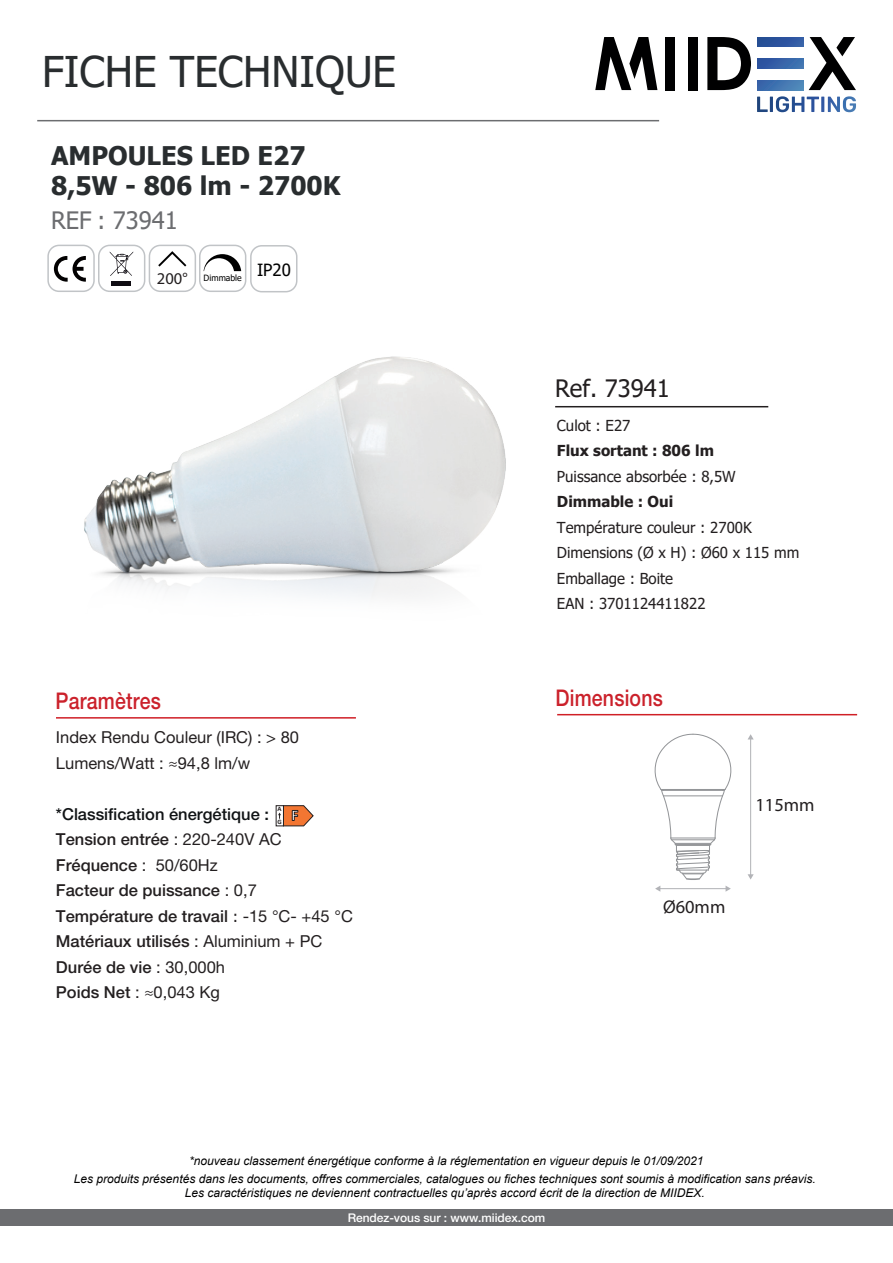
<style>
.page{position:relative;width:893px;height:1263px;background:#fff}
.page>*{position:absolute;margin:0;border:0;box-sizing:border-box;transform-origin:0 0}
.t1{font:42.3px "Tahoma";color:#292d2f}
.t2{font:700 25.65px/30.6px "Tahoma";color:#292d2f}
.t3{font:24px "Tahoma";color:#6c6d70}
.t4{font:24px "Tahoma";color:#231f20}
.t5{font:500 22.95px "Helvetica Neue LT Std";letter-spacing:.01em;color:#cb212b;scale:.85 1}
.t6{font:18.45px "Myriad Pro";color:#231f20}
.t7{font:500 16.5px/25.5px "Helvetica Neue LT Std";color:#231f20}
.t8{font:16.5px/25.5px "Helvetica Neue LT Std";color:#231f20}
.t9{font:16.5px "Myriad Pro";color:#231f20}
.t10{font:15.15px/25.5px "Tahoma";color:#231f20}
.t11{font:700 15.15px "Tahoma";color:#231f20}
.t12{font:italic 12px/14.4px "Arial";color:#000001;text-align:center}
.t13{font:500 12px "Helvetica Neue LT Std";letter-spacing:-.005em;color:#fff}
.t14{font:8.7px "Tahoma";color:#000}
.t15{font:700 6.75px/13.2px "Calibri";color:#231f20}
.s1{font-size:16.65px}
.s2{color:#101315}
.s3{font-weight:400}
.s4{font-family:"Tahoma";font-weight:400;font-size:15.15px}
.s5{font-weight:400;font-size:16.65px}
</style>
<div class="page">
<hr style="left:555px;top:406px;width:213px;height:1px;background:#231f20">
<div style="left:47px;top:245px;width:48px;height:47px;border:1px solid #c1c4c7;border-radius:11px"></div>
<div style="left:98px;top:245px;width:47px;height:47px;border:1px solid #c1c4c7;border-radius:11px"></div>
<svg style="left:54px;top:256px;width:32px;height:26px"></svg>
<svg style="left:110px;top:252px;width:23px;height:24px"></svg>
<div style="left:112px;top:281px;width:19px;height:5px;background:#0f0c12"></div>
<div style="left:149px;top:245px;width:47px;height:47px;border:1px solid #c1c4c7;border-radius:11px"></div>
<svg style="left:158px;top:251px;width:28px;height:16px"></svg>
<div style="left:199px;top:245px;width:47px;height:47px;border:1px solid #c1c4c7;border-radius:11px"></div>
<svg style="left:204px;top:254px;width:37px;height:17px"></svg>
<div style="left:250px;top:245px;width:47px;height:47px;border:1px solid #c1c4c7;border-radius:11px"></div>
<img style="left:84px;top:356px;width:422px;height:241px">
<div style="left:0;top:1210px;width:893px;height:16px;background:#6c6d70"></div>
<hr style="left:37px;top:120px;width:622px;height:1px;background:#6c6d70">
<svg style="left:809px;top:37px;width:47px;height:53px"></svg>
<svg style="left:707px;top:37px;width:44px;height:53px"></svg>
<div style="left:688px;top:37px;width:10px;height:53px;background:#000001"></div>
<div style="left:665px;top:37px;width:10px;height:53px;background:#000001"></div>
<svg style="left:757px;top:96px;width:99px;height:16px"></svg>
<svg style="left:595px;top:37px;width:62px;height:53px"></svg>
<svg style="left:757px;top:37px;width:46px;height:9px"></svg>
<svg style="left:757px;top:59px;width:46px;height:9px"></svg>
<svg style="left:757px;top:81px;width:46px;height:9px"></svg>
<svg style="left:276px;top:805px;width:2px;height:21px"></svg>
<svg style="left:278px;top:805px;width:36px;height:21px"></svg>
<hr style="left:56px;top:717px;width:300px;height:2px;background:#d01f26">
<hr style="left:750px;top:739px;width:1px;height:136px;background:#b2b3b7">
<svg style="left:748px;top:734px;width:6px;height:5px"></svg>
<svg style="left:748px;top:874px;width:6px;height:5px"></svg>
<svg style="left:654px;top:733px;width:78px;height:159px"></svg>
<hr style="left:557px;top:714px;width:300px;height:1px;background:#d01f26">
<h1 class="t1" style="left:42px;top:43px;width:356px">FICHE TECHNIQUE</h1>
<h2 class="t2" style="left:51px;top:141px;width:291px">AMPOULES LED E27<br>8,5W - 806 lm - 2700K</h2>
<h3 class="t3" style="left:51px;top:205px;width:128px">REF : 73941</h3>
<h3 class="t9" style="left:157px;top:268px;width:32px">200°</h3>
<p class="t14" style="left:204px;top:272px;width:89px">Dimmable <sup>IP20</sup></p>
<h3 class="t5" style="left:56px;top:687px;width:125px">Paramètres</h3>
<h3 class="t8" style="left:56px;top:724px;width:245px">Index Rendu Couleur (IRC) : &gt; 80<br>Lumens/Watt : <span class="s1">≈94,8</span> lm/w</h3>
<h3 class="t7" style="left:56px;top:801px;width:298px"><span class="s2">*Classification énergétique :<br></span>Tension entrée <span class="s3">: 220-240V AC<br></span>Fréquence <span class="s3">: 50/60Hz<br></span>Facteur de puissance <span class="s3">: 0,7<br></span>Température de travail <span class="s4">:</span> <span class="s3">-15 °C- +45 °C<br></span>Matériaux utilisés <span class="s3">: Aluminium + PC<br></span>Durée de vie <span class="s3">: 30,000h<br></span>Poids Net <span class="s3">:</span> <span class="s5">≈</span><span class="s3">0,043 Kg</span></h3>
<p class="t15" style="left:277px;top:802px;width:6px">A<br>G</p>
<h3 class="t4" style="left:555px;top:372px;width:116px">Ref. 73941</h3>
<p class="t10" style="left:557px;top:413px;width:75px">Culot : E27</p>
<p class="t11" style="left:557px;top:440px;width:158px">Flux sortant : 806 lm</p>
<p class="t10" style="left:557px;top:464px;width:180px">Puissance absorbée : 8,5W</p>
<p class="t11" style="left:557px;top:491px;width:118px">Dimmable : Oui</p>
<p class="t10" style="left:557px;top:515px;width:244px">Température couleur : 2700K<br>Dimensions (Ø x H) : Ø60 x 115 mm<br>Emballage : Boite<br>EAN : 3701124411822</p>
<h3 class="t5" style="left:556px;top:684px;width:128px">Dimensions</h3>
<h3 class="t6" style="left:755px;top:793px;width:61px">115mm</h3>
<h3 class="t6" style="left:663px;top:895px;width:64px">Ø60mm</h3>
<p class="t12" style="left:189px;top:1154px;width:516px">*nouveau classement énergétique conforme à la réglementation en vigueur depuis le 01/09/2021</p>
<p class="t12" style="left:74px;top:1171px;width:743px">Les produits présentés dans les documents, offres commerciales, catalogues ou fiches techniques sont soumis à modification sans préavis.<br>Les caractéristiques ne deviennent contractuelles qu’après accord écrit de la direction de MIIDEX.</p>
<p class="t13" style="left:348px;top:1211px;width:199px">Rendez-vous sur : www.miidex.com</p>
</div>
